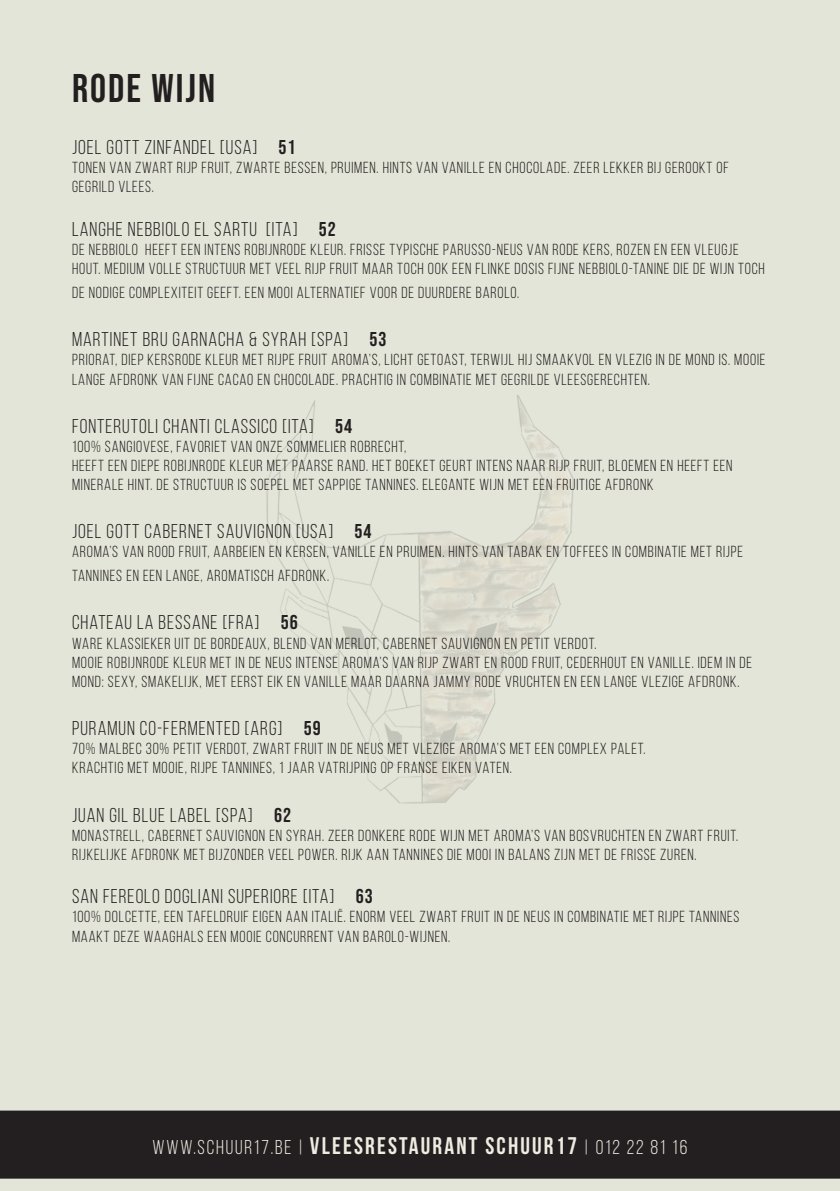
<style>
.page{position:relative;width:840px;height:1191px;background:#fff}
.page>*{position:absolute;margin:0;border:0;box-sizing:border-box;transform-origin:0 0}
.t1{font:40px "Bebas Neue";letter-spacing:.05em;color:#231f20}
.t2{font:20px "Bebas Neue";letter-spacing:.05em;color:#231f20}
.t3{font:20px "Bebas Neue";letter-spacing:.09em;color:#eeebe1}
.t4{font:16px/19.2px "Bebas Neue";letter-spacing:.05em;color:#231f20}
.s1{font-style:inherit}
.s2{font-weight:700;font-size:24px}
</style>
<div class="page">
<div style="left:0;top:0;width:839px;height:1191px;background:#e3e5d8"></div>
<div style="left:0;top:1110px;width:839px;height:68px;background:#231f20"></div>
<img style="left:264px;top:379px;width:312px;height:433px">
<p class="t1" style="left:72px;top:66px;width:144px">RODE WIJN</p>
<p class="t2" style="left:72px;top:136px;width:225px">JOEL GOTT ZINFANDEL [USA] <span class="s1">51</span></p>
<p class="t4" style="left:72px;top:158px;width:657px">TONEN VAN ZWART RIJP FRUIT, ZWARTE BESSEN, PRUIMEN. HINTS VAN VANILLE EN CHOCOLADE. ZEER LEKKER BIJ GEROOKT OF<br>GEGRILD VLEES.</p>
<p class="t2" style="left:72px;top:218px;width:265px">LANGHE NEBBIOLO EL SARTU [ITA] <span class="s1">52</span></p>
<p class="t4" style="left:72px;top:240px;width:693px">DE NEBBIOLO HEEFT EEN INTENS ROBIJNRODE KLEUR. FRISSE TYPISCHE PARUSSO-NEUS VAN RODE KERS, ROZEN EN EEN VLEUGJE<br>HOUT. MEDIUM VOLLE STRUCTUUR MET VEEL RIJP FRUIT MAAR TOCH OOK EEN FLINKE DOSIS FIJNE NEBBIOLO-TANINE DIE DE WIJN TOCH</p>
<p class="t4" style="left:72px;top:283px;width:448px">DE NODIGE COMPLEXITEIT GEEFT. EEN MOOI ALTERNATIEF VOOR DE DUURDERE BAROLO.</p>
<p class="t2" style="left:72px;top:328px;width:316px">MARTINET BRU GARNACHA &amp; SYRAH [SPA] <span class="s1">53</span></p>
<p class="t4" style="left:72px;top:350px;width:694px">PRIORAT, DIEP KERSRODE KLEUR MET RIJPE FRUIT AROMA’S, LICHT GETOAST, TERWIJL HIJ SMAAKVOL EN VLEZIG IN DE MOND IS. MOOIE<br>LANGE AFDRONK VAN FIJNE CACAO EN CHOCOLADE. PRACHTIG IN COMBINATIE MET GEGRILDE VLEESGERECHTEN.</p>
<p class="t2" style="left:72px;top:415px;width:281px">FONTERUTOLI CHANTI CLASSICO [ITA] <span class="s1">54</span></p>
<p class="t4" style="left:72px;top:436px;width:335px">100% SANGIOVESE, FAVORIET VAN ONZE SOMMELIER ROBRECHT,</p>
<p class="t4" style="left:72px;top:456px;width:661px">HEEFT EEN DIEPE ROBIJNRODE KLEUR MET PAARSE RAND. HET BOEKET GEURT INTENS NAAR RIJP FRUIT, BLOEMEN EN HEEFT EEN<br>MINERALE HINT. DE STRUCTUUR IS SOEPEL MET SAPPIGE TANNINES. ELEGANTE WIJN MET EEN FRUITIGE AFDRONK</p>
<p class="t2" style="left:72px;top:520px;width:301px">JOEL GOTT CABERNET SAUVIGNON [USA] <span class="s1">54</span></p>
<p class="t4" style="left:72px;top:540px;width:672px;line-height:24px">AROMA’S VAN ROOD FRUIT, AARBEIEN EN KERSEN, VANILLE EN PRUIMEN. HINTS VAN TABAK EN TOFFEES IN COMBINATIE MET RIJPE<br>TANNINES EN EEN LANGE, AROMATISCH AFDRONK.</p>
<p class="t2" style="left:72px;top:612px;width:227px">CHATEAU LA BESSANE [FRA] <span class="s1">56</span></p>
<p class="t4" style="left:72px;top:633px;width:525px">WARE KLASSIEKER UIT DE BORDEAUX, BLEND VAN MERLOT, CABERNET SAUVIGNON EN PETIT VERDOT.</p>
<p class="t4" style="left:72px;top:652px;width:681px">MOOIE ROBIJNRODE KLEUR MET IN DE NEUS INTENSE AROMA’S VAN RIJP ZWART EN ROOD FRUIT, CEDERHOUT EN VANILLE. IDEM IN DE<br>MOND: SEXY, SMAKELIJK, MET EERST EIK EN VANILLE MAAR DAARNA JAMMY RODE VRUCHTEN EN EEN LANGE VLEZIGE AFDRONK.</p>
<p class="t2" style="left:72px;top:717px;width:250px">PURAMUN CO-FERMENTED [ARG] <span class="s1">59</span></p>
<p class="t4" style="left:72px;top:739px;width:574px">70% MALBEC 30% PETIT VERDOT, ZWART FRUIT IN DE NEUS MET VLEZIGE AROMA’S MET EEN COMPLEX PALET.</p>
<p class="t4" style="left:72px;top:758px;width:441px">KRACHTIG MET MOOIE, RIJPE TANNINES, 1 JAAR VATRIJPING OP FRANSE EIKEN VATEN.</p>
<p class="t2" style="left:72px;top:804px;width:220px">JUAN GIL BLUE LABEL [SPA] <span class="s1">62</span></p>
<p class="t4" style="left:72px;top:825px;width:667px">MONASTRELL, CABERNET SAUVIGNON EN SYRAH. ZEER DONKERE RODE WIJN MET AROMA’S VAN BOSVRUCHTEN EN ZWART FRUIT.</p>
<p class="t4" style="left:72px;top:844px;width:625px">RIJKELIJKE AFDRONK MET BIJZONDER VEEL POWER. RIJK AAN TANNINES DIE MOOI IN BALANS ZIJN MET DE FRISSE ZUREN.</p>
<p class="t2" style="left:72px;top:885px;width:302px">SAN FEREOLO DOGLIANI SUPERIORE [ITA] <span class="s1">63</span></p>
<p class="t4" style="left:72px;top:907px;width:668px">100% DOLCETTE, EEN TAFELDRUIF EIGEN AAN ITALIË. ENORM VEEL ZWART FRUIT IN DE NEUS IN COMBINATIE MET RIJPE TANNINES<br>MAAKT DEZE WAAGHALS EEN MOOIE CONCURRENT VAN BAROLO-WIJNEN.</p>
<p class="t3" style="left:152px;top:1136px;width:536px">WWW.SCHUUR17.BE | <span class="s2">VLEESRESTAURANT SCHUUR17</span> | 012 22 81 16</p>
</div>
